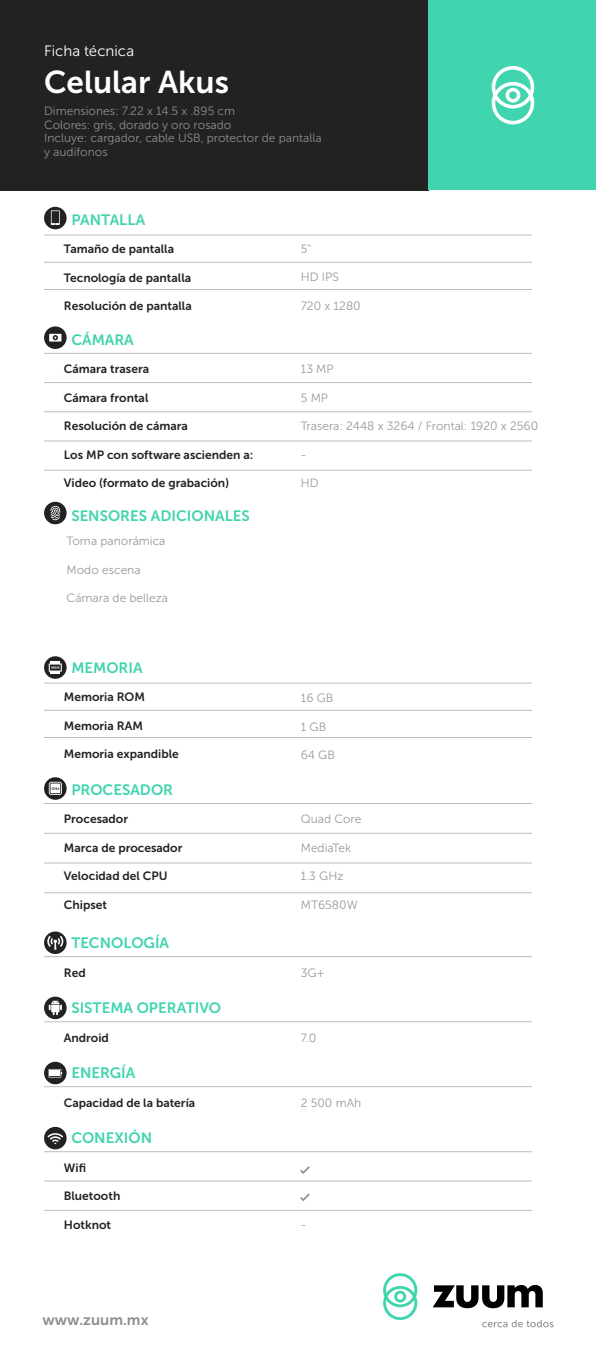
<style>
.page{position:relative;width:596px;height:1362px;background:#fff}
.page>*{position:absolute;margin:0;border:0;box-sizing:border-box;transform-origin:0 0}
.t1{font:31.5px "Museo Sans 700";color:#fff}
.t2{font:15px "Museo Sans 700";color:#40d4af}
.t3{font:15px "Museo Sans 300";color:#fff}
.t4{font:15px "Museo Sans 700";color:#8e8e90}
.t5{font:12px "Museo Sans 700";color:#222}
.t6{font:12px "Museo Sans 300";color:#99989b}
.t7{font:12px/13.5px "Museo Sans 300";color:#8e8e90}
</style>
<div class="page">
<hr style="left:44px;top:235px;width:487px;height:1px;background:#bbbdbf">
<hr style="left:44px;top:262px;width:487px;height:1px;background:#bbbdbf">
<hr style="left:44px;top:289px;width:487px;height:1px;background:#bbbdbf">
<hr style="left:44px;top:353px;width:487px;height:1px;background:#bbbdbf">
<hr style="left:44px;top:382px;width:487px;height:1px;background:#bbbdbf">
<hr style="left:44px;top:411px;width:487px;height:1px;background:#bbbdbf">
<hr style="left:44px;top:440px;width:487px;height:1px;background:#bbbdbf">
<hr style="left:44px;top:470px;width:487px;height:1px;background:#bbbdbf">
<hr style="left:44px;top:682px;width:487px;height:1px;background:#bbbdbf">
<hr style="left:44px;top:803px;width:487px;height:1px;background:#bbbdbf">
<hr style="left:44px;top:833px;width:487px;height:1px;background:#bbbdbf">
<hr style="left:44px;top:862px;width:487px;height:1px;background:#bbbdbf">
<hr style="left:44px;top:892px;width:487px;height:1px;background:#bbbdbf">
<hr style="left:44px;top:710px;width:487px;height:1px;background:#bbbdbf">
<hr style="left:44px;top:737px;width:487px;height:1px;background:#bbbdbf">
<hr style="left:44px;top:956px;width:487px;height:1px;background:#bbbdbf">
<hr style="left:44px;top:1021px;width:487px;height:1px;background:#bbbdbf">
<hr style="left:44px;top:1086px;width:487px;height:1px;background:#bbbdbf">
<hr style="left:44px;top:1151px;width:487px;height:1px;background:#bbbdbf">
<hr style="left:44px;top:1180px;width:487px;height:1px;background:#bbbdbf">
<hr style="left:44px;top:1209px;width:487px;height:1px;background:#bbbdbf">
<svg style="left:300px;top:1166px;width:10px;height:8px"></svg>
<svg style="left:300px;top:1193px;width:10px;height:8px"></svg>
<div style="left:44px;top:207px;width:23px;height:22px;background:#222;border-radius:50%"></div>
<svg style="left:51px;top:210px;width:9px;height:15px"></svg>
<svg style="left:44px;top:326px;width:23px;height:23px"></svg>
<div style="left:49px;top:334px;width:12px;height:7px;background:#fff"></div>
<svg style="left:53px;top:335px;width:5px;height:5px"></svg>
<svg style="left:44px;top:501px;width:23px;height:23px"></svg>
<svg style="left:50px;top:506px;width:10px;height:14px"></svg>
<svg style="left:44px;top:656px;width:23px;height:22px"></svg>
<svg style="left:49px;top:661px;width:13px;height:12px"></svg>
<svg style="left:44px;top:777px;width:23px;height:22px"></svg>
<svg style="left:44px;top:931px;width:23px;height:22px"></svg>
<svg style="left:47px;top:935px;width:16px;height:14px"></svg>
<svg style="left:44px;top:996px;width:23px;height:23px"></svg>
<svg style="left:49px;top:999px;width:13px;height:16px"></svg>
<svg style="left:44px;top:1061px;width:23px;height:23px"></svg>
<svg style="left:49px;top:1068px;width:13px;height:9px"></svg>
<svg style="left:44px;top:1126px;width:23px;height:23px"></svg>
<svg style="left:47px;top:1131px;width:16px;height:13px"></svg>
<svg style="left:49px;top:781px;width:13px;height:13px"></svg>
<svg style="left:482px;top:1320px;width:71px;height:7px"></svg>
<svg style="left:383px;top:1273px;width:34px;height:46px"></svg>
<svg style="left:432px;top:1285px;width:110px;height:23px"></svg>
<div style="left:0;top:0;width:428px;height:190px;background:#222"></div>
<div style="left:428px;top:0;width:167px;height:190px;background:#40d4af"></div>
<svg style="left:491px;top:66px;width:43px;height:58px"></svg>
<p class="t3" style="left:44px;top:42px;width:91px">Ficha técnica</p>
<h1 class="t1" style="left:44px;top:65px;width:186px">Celular Akus</h1>
<p class="t7" style="left:44px;top:104px;width:279px">Dimensiones: 7.22 x 14.5 x .895 cm<br>Colores: gris, dorado y oro rosado<br>Incluye: cargador, cable USB, protector de pantalla y audífonos</p>
<p class="t2" style="left:71px;top:211px;width:75px">PANTALLA</p>
<p class="t5" style="left:64px;top:242px;width:112px">Tamaño de pantalla</p>
<p class="t5" style="left:64px;top:271px;width:129px">Tecnología de pantalla</p>
<p class="t5" style="left:64px;top:299px;width:129px">Resolución de pantalla</p>
<p class="t2" style="left:71px;top:331px;width:64px">CÁMARA</p>
<p class="t5" style="left:64px;top:362px;width:87px">Cámara trasera</p>
<p class="t5" style="left:64px;top:391px;width:86px">Cámara frontal</p>
<p class="t5" style="left:64px;top:419px;width:125px">Resolución de cámara</p>
<p class="t5" style="left:64px;top:448px;width:191px">Los MP con software ascienden a:</p>
<p class="t5" style="left:64px;top:476px;width:167px">Video (formato de grabación)</p>
<p class="t2" style="left:71px;top:508px;width:180px">SENSORES ADICIONALES</p>
<p class="t6" style="left:67px;top:534px;width:100px">Toma panorámica</p>
<p class="t6" style="left:67px;top:563px;width:76px">Modo escena</p>
<p class="t6" style="left:67px;top:591px;width:103px">Cámara de belleza</p>
<p class="t2" style="left:71px;top:659px;width:73px">MEMORIA</p>
<p class="t5" style="left:64px;top:690px;width:83px">Memoria ROM</p>
<p class="t5" style="left:64px;top:719px;width:80px">Memoria RAM</p>
<p class="t5" style="left:64px;top:747px;width:116px">Memoria expandible</p>
<p class="t2" style="left:71px;top:781px;width:103px">PROCESADOR</p>
<p class="t5" style="left:64px;top:812px;width:66px">Procesador</p>
<p class="t5" style="left:64px;top:841px;width:120px">Marca de procesador</p>
<p class="t5" style="left:64px;top:869px;width:105px">Velocidad del CPU</p>
<p class="t5" style="left:64px;top:898px;width:45px">Chipset</p>
<p class="t2" style="left:71px;top:934px;width:99px">TECNOLOGÍA</p>
<p class="t5" style="left:64px;top:965px;width:23px">Red</p>
<p class="t2" style="left:71px;top:999px;width:151px">SISTEMA OPERATIVO</p>
<p class="t5" style="left:64px;top:1030px;width:47px">Android</p>
<p class="t2" style="left:71px;top:1064px;width:66px">ENERGÍA</p>
<p class="t5" style="left:64px;top:1095px;width:133px">Capacidad de la batería</p>
<p class="t2" style="left:71px;top:1129px;width:82px">CONEXIÓN</p>
<p class="t5" style="left:64px;top:1160px;width:24px">Wifi</p>
<p class="t5" style="left:64px;top:1189px;width:58px">Bluetooth</p>
<p class="t5" style="left:64px;top:1217px;width:49px">Hotknot</p>
<p class="t4" style="left:43px;top:1311px;width:107px">www.zuum.mx</p>
<p class="t6" style="left:300px;top:242px;width:12px">5"</p>
<p class="t6" style="left:300px;top:271px;width:40px">HD IPS</p>
<p class="t6" style="left:300px;top:299px;width:61px">720 x 1280</p>
<p class="t6" style="left:300px;top:362px;width:34px">13 MP</p>
<p class="t6" style="left:300px;top:391px;width:29px">5 MP</p>
<p class="t6" style="left:300px;top:419px;width:239px">Trasera: 2448 x 3264 / Frontal: 1920 x 2560</p>
<p class="t6" style="left:300px;top:448px;width:7px">-</p>
<p class="t6" style="left:300px;top:476px;width:19px">HD</p>
<p class="t6" style="left:300px;top:691px;width:34px">16 GB</p>
<p class="t6" style="left:300px;top:720px;width:27px">1 GB</p>
<p class="t6" style="left:300px;top:748px;width:36px">64 GB</p>
<p class="t6" style="left:300px;top:812px;width:62px">Quad Core</p>
<p class="t6" style="left:300px;top:841px;width:52px">MediaTek</p>
<p class="t6" style="left:300px;top:869px;width:44px">1.3 GHz</p>
<p class="t6" style="left:300px;top:898px;width:58px">MT6580W</p>
<p class="t6" style="left:300px;top:965px;width:26px">3G+</p>
<p class="t6" style="left:300px;top:1030px;width:17px">7.0</p>
<p class="t6" style="left:300px;top:1095px;width:62px">2 500 mAh</p>
<p class="t6" style="left:300px;top:1218px;width:7px">-</p>
</div>
